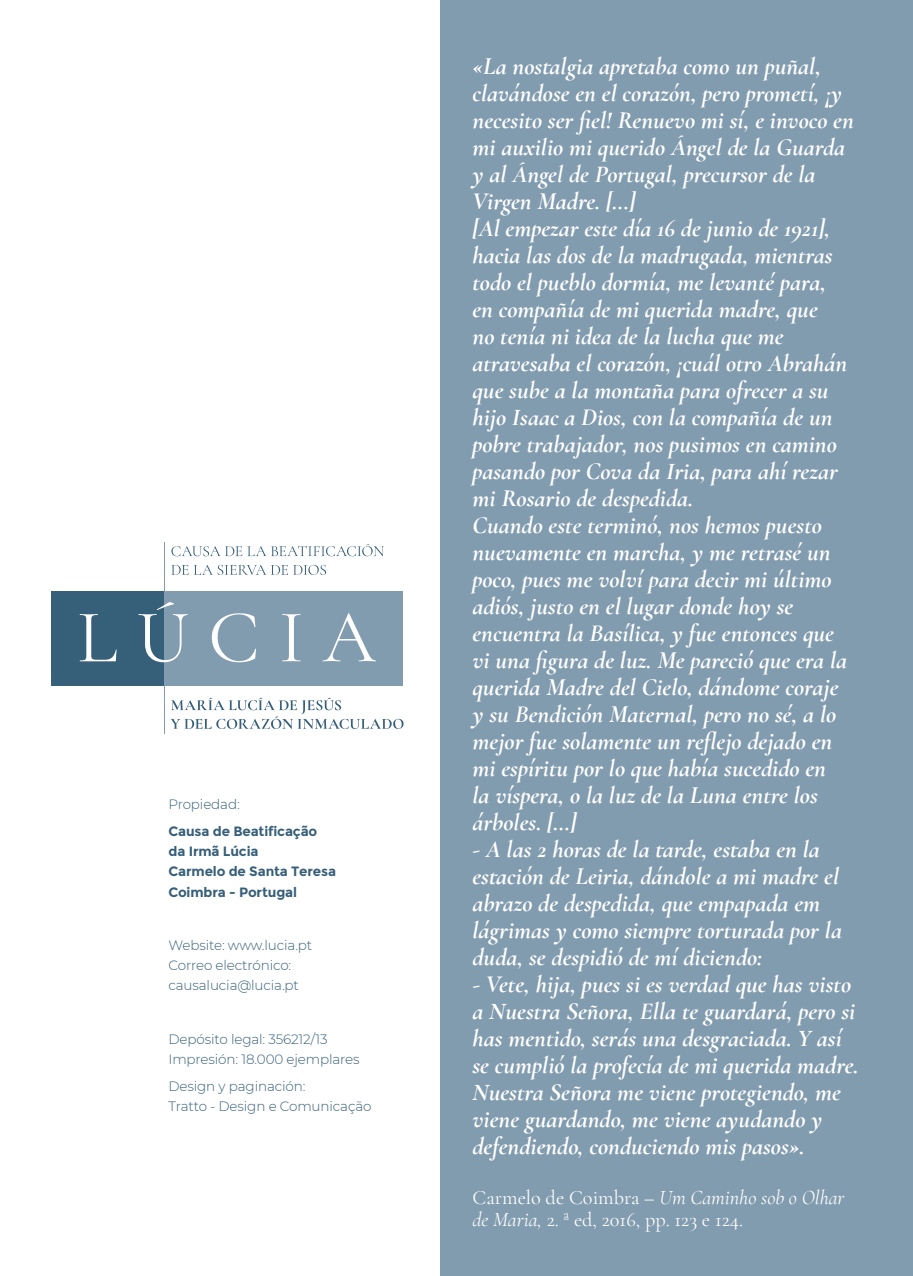
<style>
.page{position:relative;width:913px;height:1276px;background:#fff}
.page>*{position:absolute;margin:0;border:0;box-sizing:border-box;transform-origin:0 0}
.t1{font:italic 700 24.75px/27px "Cormorant Garamond";color:#fff}
.t2{font:20.25px/22.5px "Cormorant Garamond";color:#fff}
.t3{font:300 13.5px/20.2px "Montserrat";letter-spacing:-.01em;color:#365f79}
.t4{font:700 13.5px/20.2px "Montserrat";letter-spacing:-.01em;color:#365f79}
.s1{font-style:italic}
</style>
<div class="page">
<div style="left:440px;top:0;width:472px;height:1276px;background:#819baf"></div>
<div style="left:51px;top:591px;width:351px;height:94px;background:#819baf"></div>
<div style="left:51px;top:591px;width:113px;height:94px;background:#365f79"></div>
<hr style="left:164px;top:542px;width:1px;height:191px;background:#819baf">
<svg style="left:80px;top:614px;width:37px;height:47px"></svg>
<svg style="left:138px;top:602px;width:50px;height:60px"></svg>
<svg style="left:212px;top:613px;width:44px;height:49px"></svg>
<svg style="left:282px;top:614px;width:18px;height:47px"></svg>
<svg style="left:322px;top:613px;width:54px;height:48px"></svg>
<svg style="left:171px;top:544px;width:213px;height:12px"></svg>
<svg style="left:171px;top:565px;width:155px;height:10px"></svg>
<svg style="left:171px;top:697px;width:232px;height:32px"></svg>
<p class="t3" style="left:168px;top:794px;width:73px">Propiedad:</p>
<p class="t4" style="left:168px;top:821px;width:169px">Causa de Beatificação da Irmã Lúcia<br>Carmelo de Santa Teresa<br>Coimbra - Portugal</p>
<p class="t3" style="left:168px;top:934px;width:145px">Website: www.lucia.pt<br>Correo electrónico: causalucia@lucia.pt</p>
<p class="t3" style="left:168px;top:1028px;width:192px">Depósito legal: 356212/13<br>Impresión: 18.000 ejemplares</p>
<p class="t3" style="left:168px;top:1075px;width:204px">Design y paginación:<br>Tratto - Design e Comunicação</p>
<p class="t1" style="left:472px;top:52px;width:383px">«La nostalgia apretaba como un puñal, clavándose en el corazón, pero prometí, ¡y necesito ser fiel! Renuevo mi sí, e invoco en mi auxilio mi querido Ángel de la Guarda y al Ángel de Portugal, precursor de la Virgen Madre. […]<br>[Al empezar este día 16 de junio de 1921], hacia las dos de la madrugada, mientras todo el pueblo dormía, me levanté para,<br>en compañía de mi querida madre, que<br>no tenía ni idea de la lucha que me atravesaba el corazón, ¡cuál otro Abrahán que sube a la montaña para ofrecer a su hijo Isaac a Dios, con la compañía de un pobre trabajador, nos pusimos en camino pasando por Cova da Iria, para ahí rezar mi Rosario de despedida.<br>Cuando este terminó, nos hemos puesto nuevamente en marcha, y me retrasé un poco, pues me volví para decir mi último adiós, justo en el lugar donde hoy se encuentra la Basílica, y fue entonces que vi una figura de luz. Me pareció que era la querida Madre del Cielo, dándome coraje y su Bendición Maternal, pero no sé, a lo mejor fue solamente un reflejo dejado en mi espíritu por lo que había sucedido en<br>la víspera, o la luz de la Luna entre los árboles. […]</p>
<p class="t1" style="left:472px;top:835px;width:371px">- A las 2 horas de la tarde, estaba en la estación de Leiria, dándole a mi madre el abrazo de despedida, que empapada em lágrimas y como siempre torturada por la duda, se despidió de mí diciendo:</p>
<p class="t1" style="left:472px;top:970px;width:387px">- Vete, hija, pues si es verdad que has visto a Nuestra Señora, Ella te guardará, pero si has mentido, serás una desgraciada. Y así se cumplió la profecía de mi querida madre.<br>Nuestra Señora me viene protegiendo, me viene guardando, me viene ayudando y defendiendo, conduciendo mis pasos».</p>
<p class="t2" style="left:472px;top:1186px;width:373px">Carmelo de Coimbra – <span class="s1">Um Caminho sob o Olhar de Maria,</span> 2. ª ed, 2016, pp. 123 e 124.</p>
</div>
